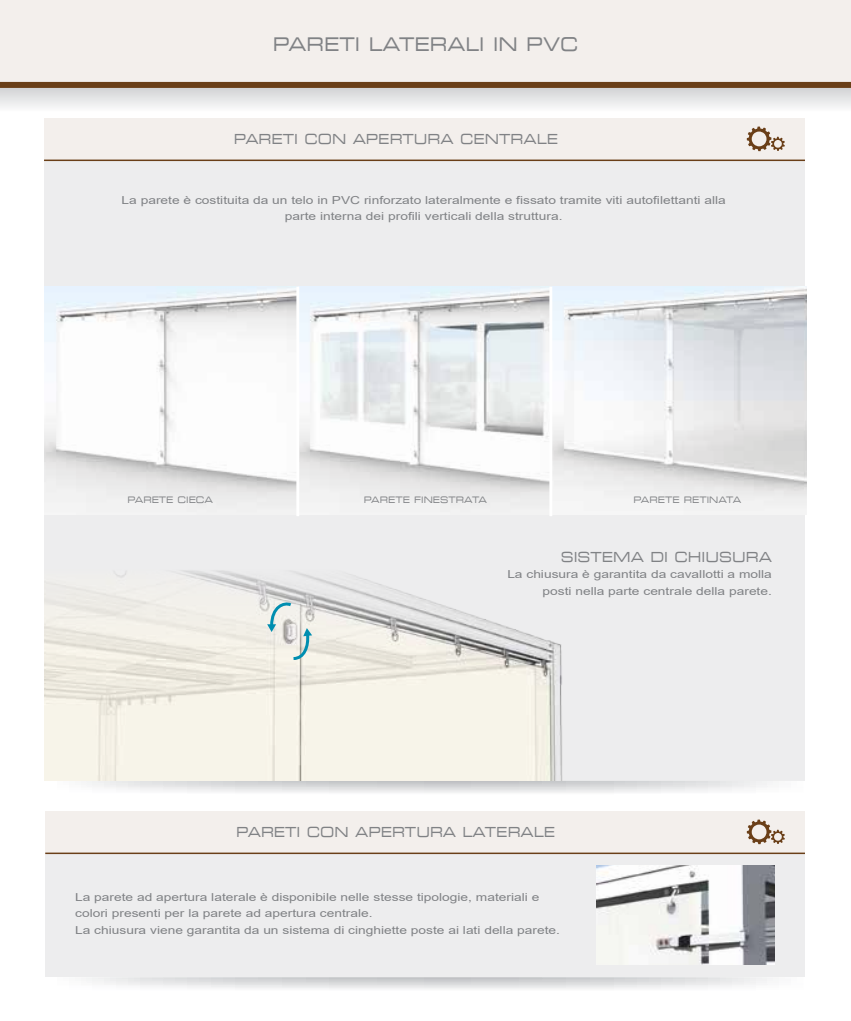
<style>
.page{position:relative;width:851px;height:1021px;background:#fff}
.page>*{position:absolute;margin:0;border:0;box-sizing:border-box;transform-origin:0 0}
.t1{font:19px "Eurostile Extended";color:#808285;scale:.94 1}
.t2{font:14px "Eurostile Extended";color:#808285;scale:.94 1}
.t3{font:11px/16.5px "Arial";color:#808285;text-align:center;scale:1.25 1}
.t4{font:9px "Eurostile Extended";color:#808285;scale:.94 1}
</style>
<div class="page">
<div style="left:44px;top:160px;width:760px;height:620px;background:#ededee"></div>
<div style="left:45px;top:853px;width:759px;height:124px;background:#ededee"></div>
<img style="left:45px;top:286px;width:251px;height:206px">
<svg style="left:299px;top:286px;width:250px;height:228px"></svg>
<svg style="left:552px;top:286px;width:253px;height:228px"></svg>
<hr style="left:296px;top:286px;width:3px;height:230px;background:#fff">
<hr style="left:549px;top:286px;width:3px;height:230px;background:#fff">
<svg style="left:46px;top:780px;width:757px;height:13px"></svg>
<svg style="left:86px;top:977px;width:687px;height:12px"></svg>
<svg style="left:0;top:88px;width:850px;height:19px"></svg>
<div style="left:0;top:0;width:850px;height:85px;background:#f3efec"></div>
<div style="left:0;top:82px;width:850px;height:6px;background:#6a3f18"></div>
<div style="left:44px;top:118px;width:760px;height:42px;background:#f3efec"></div>
<svg style="left:746px;top:126px;width:38px;height:25px"></svg>
<div style="left:45px;top:810px;width:759px;height:43px;background:#f3efec"></div>
<svg style="left:746px;top:819px;width:38px;height:25px"></svg>
<hr style="left:44px;top:159px;width:760px;height:2px;background:#6a3f18">
<hr style="left:45px;top:852px;width:759px;height:2px;background:#6a3f18">
<img style="left:44px;top:570px;width:519px;height:210px">
<svg style="left:267px;top:602px;width:45px;height:59px"></svg>
<img style="left:596px;top:865px;width:177px;height:99px">
<h1 class="t1" style="left:273px;top:31px;width:326px">PARETI LATERALI IN PVC</h1>
<p class="t2" style="left:234px;top:130px;width:346px">PARETI CON APERTURA CENTRALE</p>
<p class="t3" style="left:122px;top:192px;width:484px">La parete è costituita da un telo in PVC rinforzato lateralmente e fissato tramite viti autofilettanti alla parte interna dei profili verticali della struttura.</p>
<p class="t4" style="left:127px;top:493px;width:93px">PARETE CIECA</p>
<p class="t4" style="left:364px;top:493px;width:133px">PARETE FINESTRATA</p>
<p class="t4" style="left:633px;top:493px;width:116px">PARETE RETINATA</p>
<p class="t2" style="left:560px;top:547px;width:226px">SISTEMA DI CHIUSURA</p>
<p class="t3" style="left:507px;top:566px;width:213px;text-align:right">La chiusura è garantita da cavallotti a molla posti nella parte centrale della parete.</p>
<p class="t2" style="left:236px;top:822px;width:341px">PARETI CON APERTURA LATERALE</p>
<p class="t3" style="left:75px;top:888px;width:389px;text-align:left">La parete ad apertura laterale è disponibile nelle stesse tipologie, materiali e colori presenti per la parete ad apertura centrale.<br>La chiusura viene garantita da un sistema di cinghiette poste ai lati della parete.</p>
</div>
